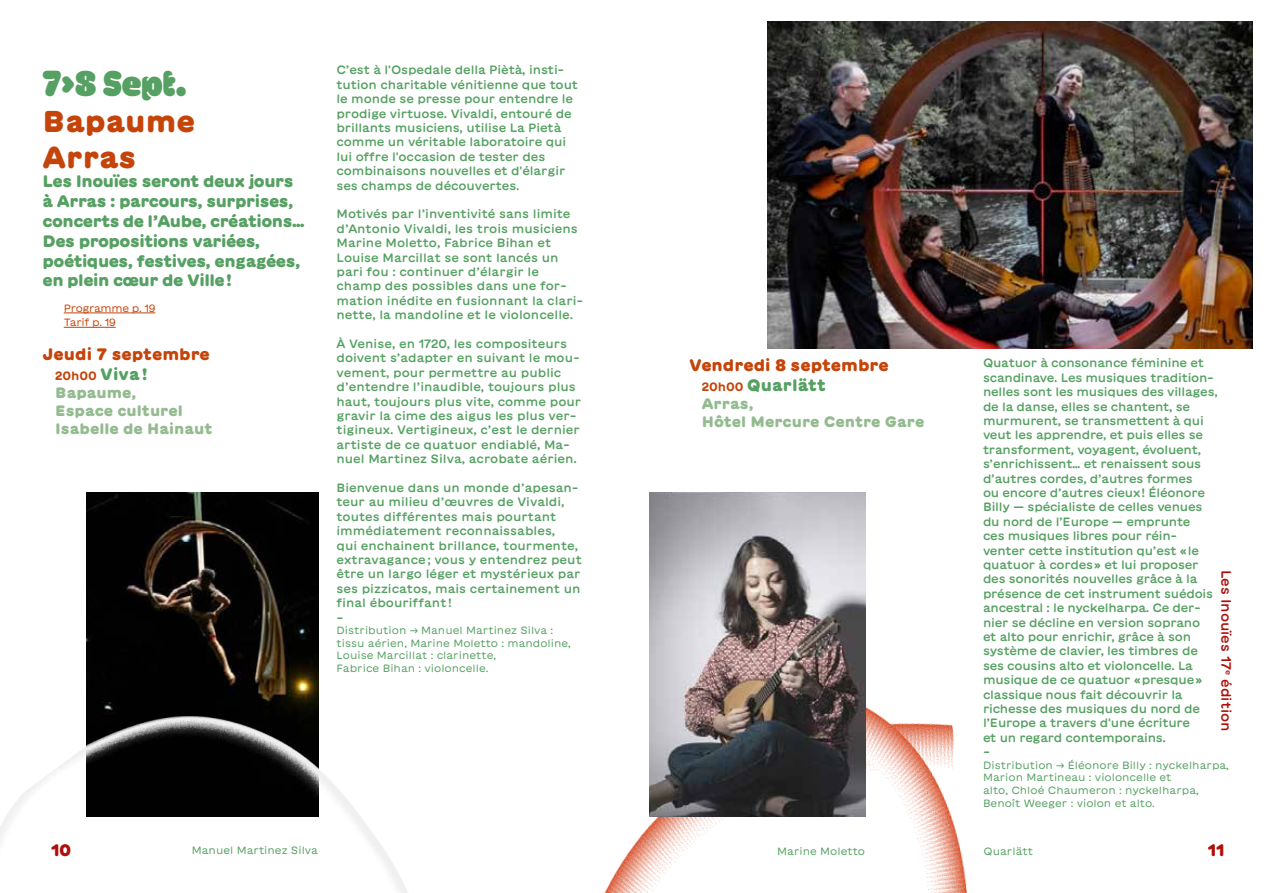
<style>
.page{position:relative;width:1276px;height:893px;background:#fff}
.page>*{position:absolute;margin:0;border:0;box-sizing:border-box;transform-origin:0 0}
.t1{font:36px "GT Maru Mega Mini";color:#55a062}
.t2{font:900 30px/36px "GT Maru";color:#c54409}
.t3{font:900 16.5px/19.8px "GT Maru";letter-spacing:-.03em;color:#55a062}
.t4{font:900 16.5px/19.8px "GT Maru";color:#c54409}
.t5{font:900 16.5px "GT Maru";color:#ae0f0a}
.t6{font:900 15px/18px "GT Maru";color:#93bb8f}
.t7{font:500 13.5px "GT Maru";color:#ae0f0a}
.t8{font:500 12px/14.4px "GT Maru";letter-spacing:-.01em;color:#55a062}
.t9{font:700 12px "GT Maru";letter-spacing:-.005em;color:#c54409}
.t10{font:10.5px/12.6px "GT Maru";color:#55a062}
.t11{font:10.5px/14.4px "GT Maru";letter-spacing:-.03em;color:#c54409}
.s1{font-weight:900;font-size:16.5px;color:#55a062}
.s2{font-weight:700;font-size:12px}
.s3{color:#55a062}
</style>
<div class="page">
<img style="left:87px;top:493px;width:232px;height:129px">
<img style="left:0;top:622px;width:408px;height:271px">
<img style="left:604px;top:707px;width:363px;height:186px">
<img style="left:649px;top:493px;width:217px;height:323px">
<hr style="left:64px;top:313px;width:91px;height:1px;background:#c54409">
<hr style="left:64px;top:327px;width:52px;height:1px;background:#c54409">
<img style="left:767px;top:21px;width:486px;height:327px">
<h1 class="t1" style="left:43px;top:62px;width:146px">7&gt;8 Sept.</h1>
<h2 class="t2" style="left:43px;top:103px;width:154px">Bapaume<br>Arras</h2>
<h3 class="t3" style="left:43px;top:172px;width:264px">Les Inouïes seront deux jours à Arras : parcours, surprises, concerts de l’Aube, créations…<br>Des propositions variées, poétiques, festives, engagées, en plein cœur de Ville !</h3>
<p class="t11" style="left:64px;top:300px;width:93px">Programme p. 19<br>Tarif p. 19</p>
<h3 class="t4" style="left:43px;top:344px;width:169px">Jeudi 7 septembre</h3>
<p class="t9" style="left:55px;top:368px;width:94px">20h00 <span class="s1">Viva !</span></p>
<p class="t6" style="left:55px;top:384px;width:159px">Bapaume,<br>Espace culturel<br>Isabelle de Hainaut</p>
<p class="t8" style="left:336px;top:63px;width:243px">C’est à l'Ospedale della Piètà, insti&shy;tution charitable vénitienne que tout le monde se presse pour entendre le prodige virtuose. Vivaldi, entouré de brillants musiciens, utilise La Pietà comme un véritable laboratoire qui lui offre l'occasion de tester des combinaisons nouvelles et d'élargir ses champs de découvertes.</p>
<p class="t8" style="left:336px;top:207px;width:248px">Motivés par l’inventivité sans limite d’Antonio Vivaldi, les trois musiciens Marine Moletto, Fabrice Bihan et Louise Marcillat se sont lancés un pari fou : continuer d’élargir le champ des possibles dans une for&shy;mation inédite en fusionnant la clari&shy;nette, la mandoline et le violoncelle.</p>
<p class="t8" style="left:336px;top:336px;width:246px">À Venise, en 1720, les compositeurs doivent s’adapter en suivant le mou&shy;vement, pour permettre au public d’entendre l’inaudible, toujours plus haut, toujours plus vite, comme pour gravir la cime des aigus les plus ver&shy;tigineux. Vertigineux, c’est le dernier artiste de ce quatuor endiablé, Ma&shy;nuel Martinez Silva, acrobate aérien.</p>
<p class="t8" style="left:336px;top:480px;width:247px">Bienvenue dans un monde d’apesan&shy;teur au milieu d’œuvres de Vivaldi, toutes différentes mais pourtant immédiatement reconnaissables,<br>qui enchainent brillance, tourmente, extravagance ; vous y entendrez peut être un largo léger et mystérieux par ses pizzicatos, mais certainement un final ébouriffant !<br>–</p>
<p class="t10" style="left:336px;top:624px;width:236px">Distribution → Manuel Martinez Silva : tissu aérien, Marine Moletto : mandoline, Louise Marcillat : clarinette,<br>Fabrice Bihan : violoncelle.</p>
<h3 class="t4" style="left:702px;top:356px;width:188px;text-indent:-13px">Vendredi 8 septembre<br><span class="s2">20h00</span> <span class="s3">Quarlätt</span></h3>
<p class="t6" style="left:702px;top:395px;width:224px">Arras,<br>Hôtel Mercure Centre Gare</p>
<p class="t8" style="left:983px;top:356px;width:236px">Quatuor à consonance féminine et scandinave. Les musiques tradition&shy;nelles sont les musiques des villages, de la danse, elles se chantent, se murmurent, se transmettent à qui veut les apprendre, et puis elles se transforment, voyagent, évoluent, s’enrichissent… et renaissent sous d’autres cordes, d’autres formes<br>ou encore d’autres cieux ! Éléonore<br>Billy — spécialiste de celles venues du nord de l’Europe — emprunte<br>ces musiques libres pour réin&shy;venter cette institution qu’est « le quatuor à cordes » et lui proposer des sonorités nouvelles grâce à la présence de cet instrument suédois ancestral : le nyckelharpa. Ce der&shy;nier se décline en version soprano<br>et alto pour enrichir, grâce à son système de clavier, les timbres de ses cousins alto et violoncelle. La musique de ce quatuor « presque » classique nous fait découvrir la richesse des musiques du nord de l’Europe a travers d'une écriture<br>et un regard contemporains.<br>–</p>
<p class="t10" style="left:983px;top:759px;width:247px">Distribution → Éléonore Billy : nyckelharpa, Marion Martineau : violoncelle et<br>alto, Chloé Chaumeron : nyckelharpa, Benoît Weeger : violon et alto.</p>
<p class="t7" style="left:1234px;top:570px;width:163px;rotate:90deg">Les Inouïes 17<sup>e</sup> édition</p>
<h3 class="t5" style="left:51px;top:840px;width:22px">10</h3>
<p class="t10" style="left:192px;top:843px;width:128px">Manuel Martinez Silva</p>
<p class="t10" style="left:777px;top:844px;width:89px">Marine Moletto</p>
<p class="t10" style="left:983px;top:844px;width:51px">Quarlätt</p>
<h3 class="t5" style="left:1207px;top:840px;width:19px">11</h3>
</div>
